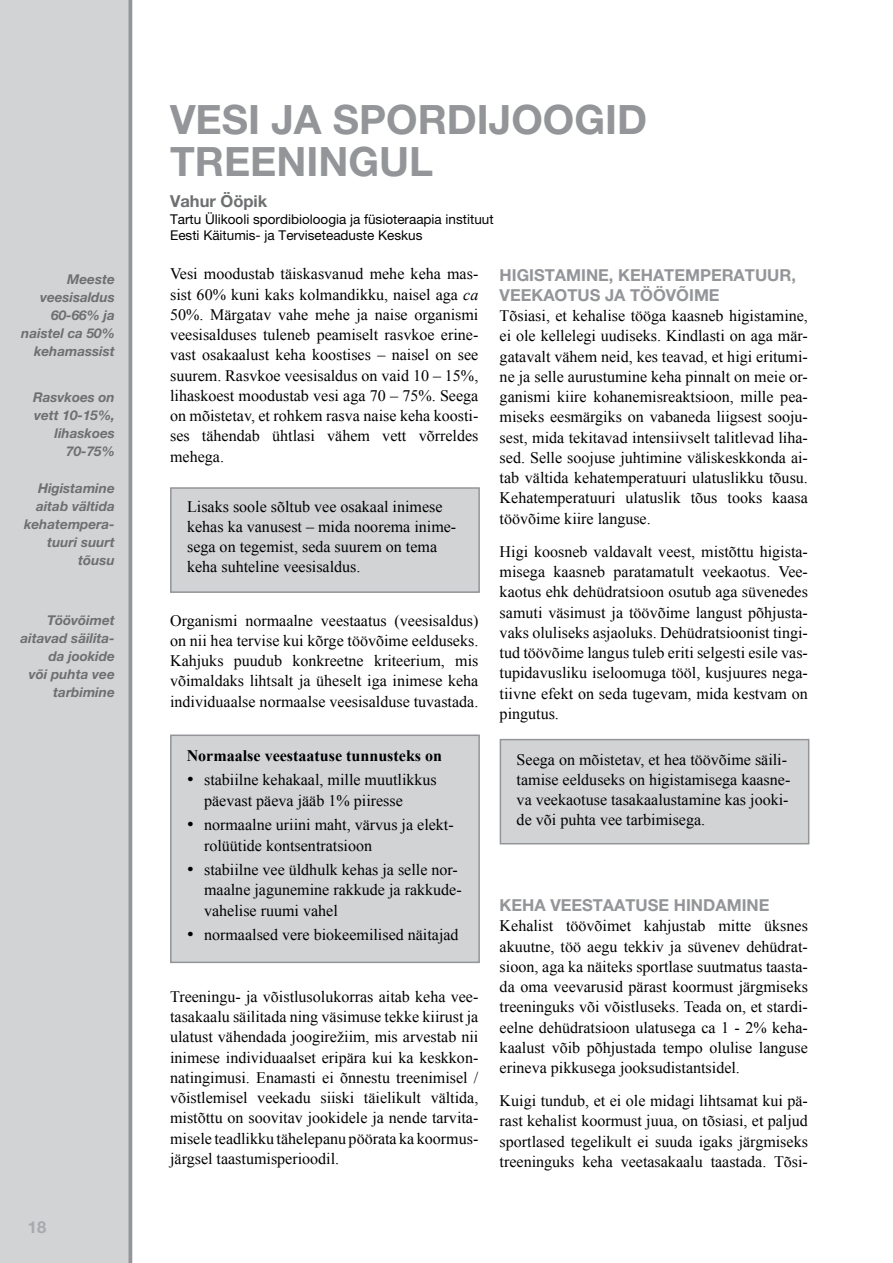
<style>
.page{position:relative;width:893px;height:1263px;background:#fff}
.page>*{position:absolute;margin:0;border:0;box-sizing:border-box;transform-origin:0 0}
.t1{font:700 40.5px/42px "Helvetica Neue EE";color:#939598}
.t2{font:700 16.5px/19.8px "Helvetica Neue EE";color:#939598}
.t3{font:700 16.5px "Helvetica Neue EE";color:#6d6f71}
.t4{font:700 16.5px "Helvetica Neue EE";color:#a7a9ac}
.t5{font:16.05px/20.2px "Times New Roman";color:#000;text-align:justify}
.t6{font:700 16.05px "Times New Roman";color:#000}
.t7{font:italic 700 13.5px/18px "Helvetica Neue EE";color:#6d6f71;text-align:right}
.t8{font:13.5px/16.2px "Helvetica Neue EE";color:#000}
.s1{font-style:italic}
</style>
<div class="page">
<div style="left:0;top:0;width:132px;height:1263px;background:#d1d3d4"></div>
<div style="left:500px;top:740px;width:309px;height:104px;background:#d1d3d4"></div>
<div style="left:500px;top:739px;width:309px;height:105px;border:2px solid #939598"></div>
<div style="left:171px;top:735px;width:308px;height:227px;background:#d1d3d4"></div>
<div style="left:170px;top:734px;width:310px;height:229px;border:2px solid #939598"></div>
<div style="left:171px;top:488px;width:308px;height:104px;background:#d1d3d4"></div>
<div style="left:170px;top:487px;width:310px;height:106px;border:2px solid #939598"></div>
<p class="t7" style="left:21px;top:270px;width:95px">Meeste veesisaldus<br>60-66% ja naistel ca 50% kehamassist</p>
<p class="t7" style="left:33px;top:388px;width:83px">Rasvkoes on vett 10-15%, lihaskoes<br>70-75%</p>
<p class="t7" style="left:24px;top:479px;width:92px">Higistamine aitab vältida kehatempera&shy;tuuri suurt tõusu</p>
<p class="t7" style="left:21px;top:611px;width:96px">Töövõimet aitavad säilita&shy;da jookide<br>või puhta vee tarbimine</p>
<p class="t4" style="left:28px;top:1217px;width:20px">18</p>
<h1 class="t1" style="left:170px;top:97px;width:479px">VESI JA SPORDIJOOGID<br>TREENINGUL</h1>
<p class="t3" style="left:170px;top:191px;width:99px">Vahur Ööpik</p>
<p class="t8" style="left:170px;top:211px;width:325px">Tartu Ülikooli spordibioloogia ja füsioteraapia instituut<br>Eesti Käitumis- ja Terviseteaduste Keskus</p>
<p class="t5" style="left:170px;top:264px;width:310px">Vesi moodustab täiskasvanud mehe keha mas&shy;sist 60% kuni kaks kolmandikku, naisel aga <span class="s1">ca </span>50%. Märgatav vahe mehe ja naise organismi veesisalduses tuleneb peamiselt rasvkoe erine&shy;vast osakaalust keha koostises – naisel on see suurem. Rasvkoe veesisaldus on vaid 10 – 15%, lihaskoest moodustab vesi aga 70 – 75%. Seega on mõistetav, et rohkem rasva naise keha koosti&shy;ses tähendab ühtlasi vähem vett võrreldes mehega.</p>
<p class="t5" style="left:187px;top:496px;width:271px;text-align:left">Lisaks soole sõltub vee osakaal inimese kehas ka vanusest – mida noorema inime&shy;sega on tegemist, seda suurem on tema keha suhteline veesisaldus.</p>
<p class="t5" style="left:170px;top:610px;width:310px">Organismi normaalne veestaatus (veesisaldus) on nii hea tervise kui kõrge töövõime eelduseks.<br>Kahjuks puudub konkreetne kriteerium, mis võimaldaks lihtsalt ja üheselt iga inimese keha individuaalse normaalse veesisalduse tuvastada.</p>
<p class="t6" style="left:187px;top:744px;width:257px">Normaalse veestaatuse tunnusteks on</p>
<p class="t5" style="left:204px;top:770px;width:234px;text-indent:-17px">• stabiilne kehakaal, mille muutlikkus päevast päeva jääb 1% piiresse</p>
<p class="t5" style="left:204px;top:814px;width:251px;text-indent:-17px">• normaalne uriini maht, värvus ja elekt&shy;rolüütide kontsentratsioon</p>
<p class="t5" style="left:204px;top:859px;width:259px;text-align:left;text-indent:-17px">• stabiilne vee üldhulk kehas ja selle nor&shy;maalne jagunemine rakkude ja rakkude&shy;vahelise ruumi vahel</p>
<p class="t5" style="left:187px;top:924px;width:273px">• normaalsed vere biokeemilised näitajad</p>
<p class="t5" style="left:170px;top:986px;width:310px">Treeningu- ja võistlusolukorras aitab keha vee&shy;tasakaalu säilitada ning väsimuse tekke kiirust ja ulatust vähendada joogirežiim, mis arvestab nii inimese individuaalset eripära kui ka keskkon&shy;natingimusi. Enamasti ei õnnestu treenimisel / võistlemisel veekadu siiski täielikult vältida, mistõttu on soovitav jookidele ja nende tarvita&shy;misele teadlikku tähelepanu pöörata ka koormus&shy;järgsel taastumisperioodil.</p>
<p class="t2" style="left:500px;top:265px;width:298px">HIGISTAMINE, KEHATEMPERATUUR,<br>VEEKAOTUS JA TÖÖVÕIME</p>
<p class="t5" style="left:500px;top:305px;width:310px">Tõsiasi, et kehalise tööga kaasneb higistamine, ei ole kellelegi uudiseks. Kindlasti on aga mär&shy;gatavalt vähem neid, kes teavad, et higi eritumi&shy;ne ja selle aurustumine keha pinnalt on meie or&shy;ganismi kiire kohanemisreaktsioon, mille pea&shy;miseks eesmärgiks on vabaneda liigsest sooju&shy;sest, mida tekitavad intensiivselt talitlevad liha&shy;sed. Selle soojuse juhtimine väliskeskkonda ai&shy;tab vältida kehatemperatuuri ulatuslikku tõusu.<br>Kehatemperatuuri ulatuslik tõus tooks kaasa töövõime kiire languse.</p>
<p class="t5" style="left:500px;top:541px;width:310px">Higi koosneb valdavalt veest, mistõttu higista&shy;misega kaasneb paratamatult veekaotus. Vee&shy;kaotus ehk dehüdratsioon osutub aga süvenedes samuti väsimust ja töövõime langust põhjusta&shy;vaks oluliseks asjaoluks. Dehüdratsioonist tingi&shy;tud töövõime langus tuleb eriti selgesti esile vas&shy;tupidavusliku iseloomuga tööl, kusjuures nega&shy;tiivne efekt on seda tugevam, mida kestvam on pingutus.</p>
<p class="t5" style="left:517px;top:749px;width:275px;text-align:left">Seega on mõistetav, et hea töövõime säili&shy;tamise eelduseks on higistamisega kaasne&shy;va veekaotuse tasakaalustamine kas jooki&shy;de või puhta vee tarbimisega.</p>
<p class="t2" style="left:500px;top:895px;width:271px">KEHA VEESTAATUSE HINDAMINE</p>
<p class="t5" style="left:500px;top:916px;width:310px">Kehalist töövõimet kahjustab mitte üksnes akuutne, töö aegu tekkiv ja süvenev dehüdrat&shy;sioon, aga ka näiteks sportlase suutmatus taasta&shy;da oma veevarusid pärast koormust järgmiseks treeninguks või võistluseks. Teada on, et stardi&shy;eelne dehüdratsioon ulatusega ca 1 - 2% keha&shy;kaalust võib põhjustada tempo olulise languse erineva pikkusega jooksudistantsidel.</p>
<p class="t5" style="left:500px;top:1090px;width:310px">Kuigi tundub, et ei ole midagi lihtsamat kui pä&shy;rast kehalist koormust juua, on tõsiasi, et paljud sportlased tegelikult ei suuda igaks järgmiseks treeninguks keha veetasakaalu taastada. Tõsi-</p>
</div>
